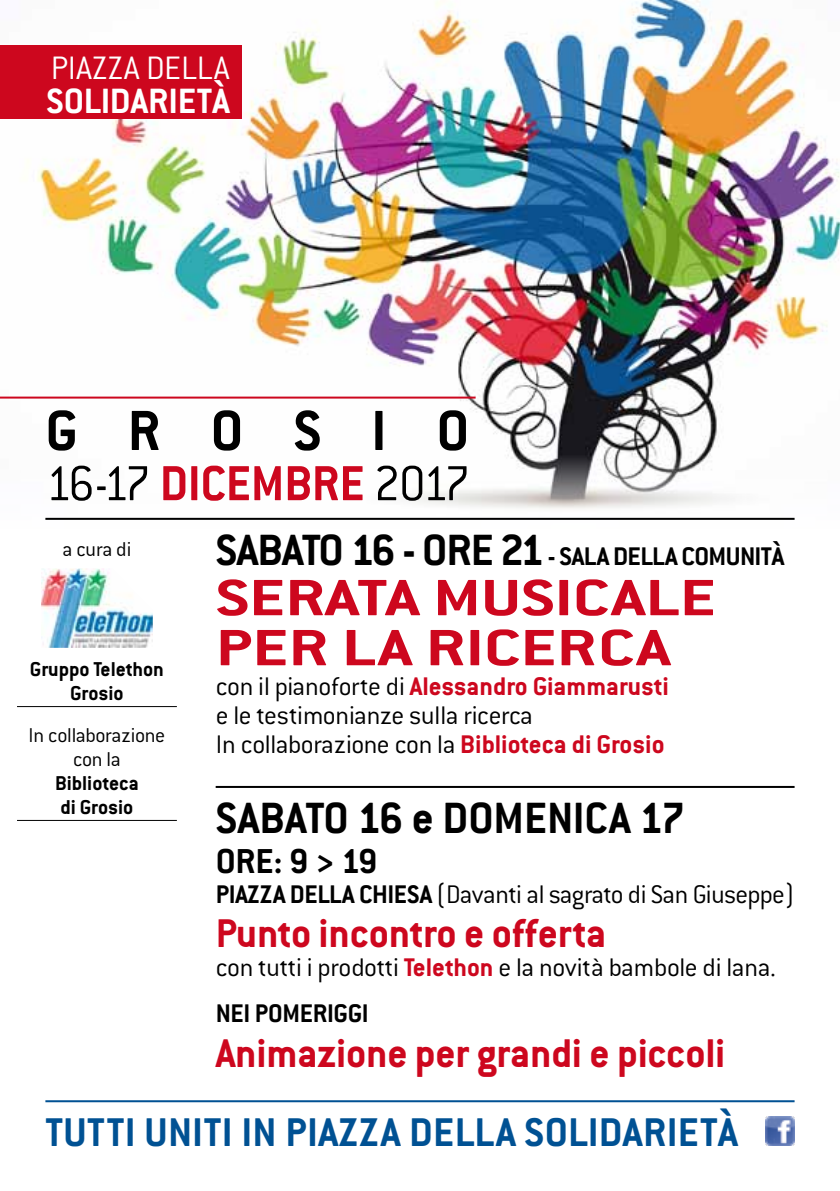
<style>
.page{position:relative;width:840px;height:1191px;background:#fff}
.page>*{position:absolute;margin:0;border:0;box-sizing:border-box;transform-origin:0 0}
.t1{font:700 62px "Conduit ITC";letter-spacing:.81em;color:#000}
.t2{font:700 56px/50px "Conduit ITC";color:#cd071e;scale:1.35 1}
.t3{font:300 54px "Conduit ITC";letter-spacing:-.075em;color:#000}
.t4{font:700 48px "Conduit ITC";letter-spacing:-.025em;color:#000}
.t5{font:700 44px "Conduit ITC";letter-spacing:-.005em;color:#cd071e}
.t6{font:700 44px "Conduit ITC";letter-spacing:.02em;color:#005193}
.t7{font:700 38.6px "Conduit ITC";color:#fff}
.t8{font:700 38px "Conduit ITC";color:#000}
.t9{font:300 35.6px "Conduit ITC";color:#fff}
.t10{font:300 28px/29.4px "Conduit ITC";letter-spacing:-.015em;color:#000}
.t11{font:700 28px "Conduit ITC";letter-spacing:.015em;color:#000}
.t12{font:700 22px/24.2px "Conduit ITC";color:#000;text-align:center}
.t13{font:300 22px/24.2px "Conduit ITC";letter-spacing:-.015em;color:#000;text-align:center}
.s1{font-weight:700;color:#cd071e}
.s2{font-size:28px}
.s3{font-weight:700}
</style>
<div class="page">
<img style="left:0;top:0;width:839px;height:520px">
<div style="left:0;top:45px;width:241px;height:74px;background:#cd071e"></div>
<hr style="left:17px;top:706px;width:160px;height:1px;background:#000">
<hr style="left:17px;top:820px;width:160px;height:1px;background:#000">
<img style="left:41px;top:568px;width:112px;height:80px">
<hr style="left:45px;top:518px;width:749px;height:2px;background:#000">
<hr style="left:215px;top:786px;width:579px;height:2px;background:#000">
<img style="left:765px;top:1116px;width:29px;height:29px">
<hr style="left:45px;top:1100px;width:749px;height:2px;background:#005193">
<hr style="left:0;top:396px;width:475px;height:2px;background:#cd071e">
<p class="t9" style="left:51px;top:48px;width:180px">PIAZZA DELLA</p>
<h3 class="t7" style="left:46px;top:78px;width:185px">SOLIDARIETÀ</h3>
<h1 class="t1" style="left:45px;top:394px;width:425px">GROSIO</h1>
<h3 class="t3" style="left:45px;top:454px;width:426px">16-17 <span class="s1">dicembre</span> 2017</h3>
<p class="t13" style="left:63px;top:536px;width:70px">a cura di</p>
<p class="t12" style="left:30px;top:657px;width:135px">Gruppo Telethon<br>Grosio</p>
<p class="t13" style="left:29px;top:722px;width:138px">In collaborazione con la</p>
<p class="t12" style="left:55px;top:770px;width:85px;text-align:left">Biblioteca di Grosio</p>
<h3 class="t4" style="left:215px;top:522px;width:411px">Sabato 16 - ore 21 <span class="s2">- Sala della</span></h3>
<p class="t11" style="left:681px;top:540px;width:84px">Comunità</p>
<h2 class="t2" style="left:215px;top:572px;width:51px">Serata</h2>
<h2 class="t2" style="left:215px;top:572px;width:339px;text-indent:217px">musicale per la ricerca</h2>
<p class="t10" style="left:215px;top:671px;width:454px">con il pianoforte di <span class="s1">Alessandro Giammarusti </span>e le testimonianze sulla ricerca<br>In collaborazione con la <span class="s1">Biblioteca di Grosio</span></p>
<h3 class="t4" style="left:215px;top:790px;width:471px">Sabato 16 e Domenica 17</h3>
<h3 class="t8" style="left:215px;top:839px;width:163px">ORE: 9 &gt; 19</h3>
<p class="t11" style="left:215px;top:877px;width:88px">Piazzadella</p>
<p class="t11" style="left:359px;top:877px;width:41px">Chiesa</p>
<p class="t10" style="left:436px;top:879px;width:359px">(Davanti al sagrato di San Giuseppe)</p>
<h3 class="t5" style="left:215px;top:907px;width:392px">Punto incontro e offerta</h3>
<p class="t10" style="left:215px;top:944px;width:561px;line-height:46.4px">con tutti i prodotti <span class="s1">Telethon</span> e la novità bambole di lana.<br><span class="s3">Nei pomeriggi</span></p>
<h3 class="t5" style="left:215px;top:1027px;width:511px">Animazione per grandi e piccoli</h3>
<h3 class="t6" style="left:45px;top:1106px;width:386px">Tutti uniti in piazza della</h3>
<h3 class="t6" style="left:524px;top:1106px;width:41px">Solidarietà</h3>
</div>
